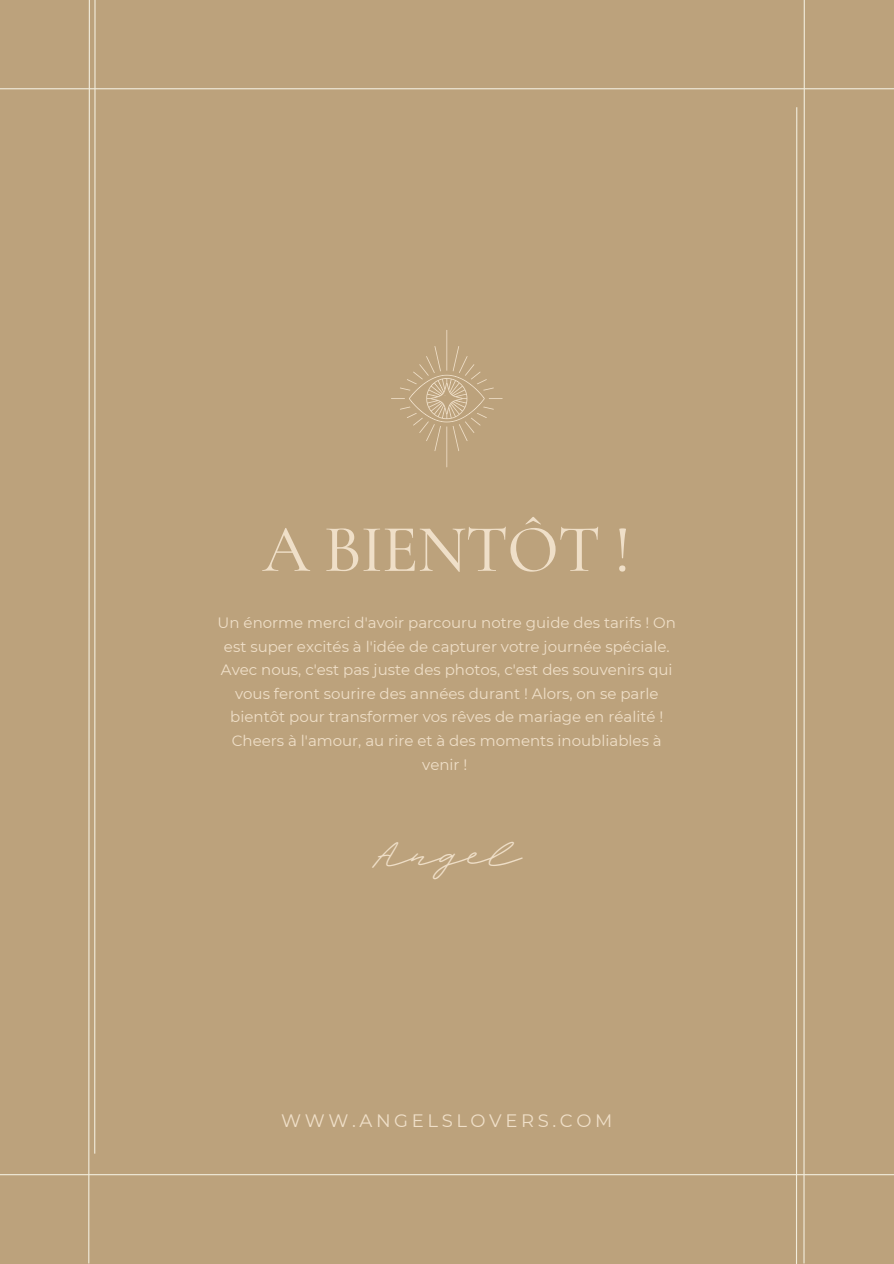
<style>
.page{position:relative;width:894px;height:1264px;background:#fff}
.page>*{position:absolute;margin:0;border:0;box-sizing:border-box;transform-origin:0 0}
.t1{font:500 67.5px "Cormorant Garamond";letter-spacing:-.015em;color:#efdfc8}
.t2{font:45px "Scandilover Script";color:#efdfc8}
.t3{font:18px "Montserrat";letter-spacing:.2em;color:#efdfc8}
.t4{font:15px/23.7px "Montserrat";color:#efdfc8;text-align:center}
</style>
<div class="page">
<div style="left:0;top:0;width:893px;height:1263px;background:#bca27c"></div>
<hr style="left:446px;top:330px;width:1px;height:40px;background:#efdfc8">
<hr style="left:446px;top:426px;width:1px;height:41px;background:#efdfc8">
<svg style="left:391px;top:346px;width:111px;height:105px"></svg>
<hr style="left:0;top:88px;width:893px;height:1px;background:#f2eddd">
<hr style="left:0;top:1174px;width:893px;height:1px;background:#f2eddd">
<svg style="left:88px;top:0;width:2px;height:1263px"></svg>
<hr style="left:803px;top:0;width:1px;height:1263px;background:#f2eddd">
<hr style="left:795px;top:107px;width:2px;height:1156px;background:#f2eddd">
<hr style="left:94px;top:0;width:2px;height:1153px;background:#f2eddd">
<h1 class="t1" style="left:262px;top:508px;width:370px">A BIENTÔT !</h1>
<p class="t4" style="left:217px;top:610px;width:459px">Un énorme merci d'avoir parcouru notre guide des tarifs ! On est super excités à l'idée de capturer votre journée spéciale.<br>Avec nous, c'est pas juste des photos, c'est des souvenirs qui vous feront sourire des années durant ! Alors, on se parle bientôt pour transformer vos rêves de mariage en réalité !<br>Cheers à l'amour, au rire et à des moments inoubliables à venir !</p>
<p class="t2" style="left:371px;top:836px;width:152px">Angel</p>
<h2 class="t3" style="left:281px;top:1109px;width:332px">WWW.ANGELSLOVERS.COM</h2>
</div>
